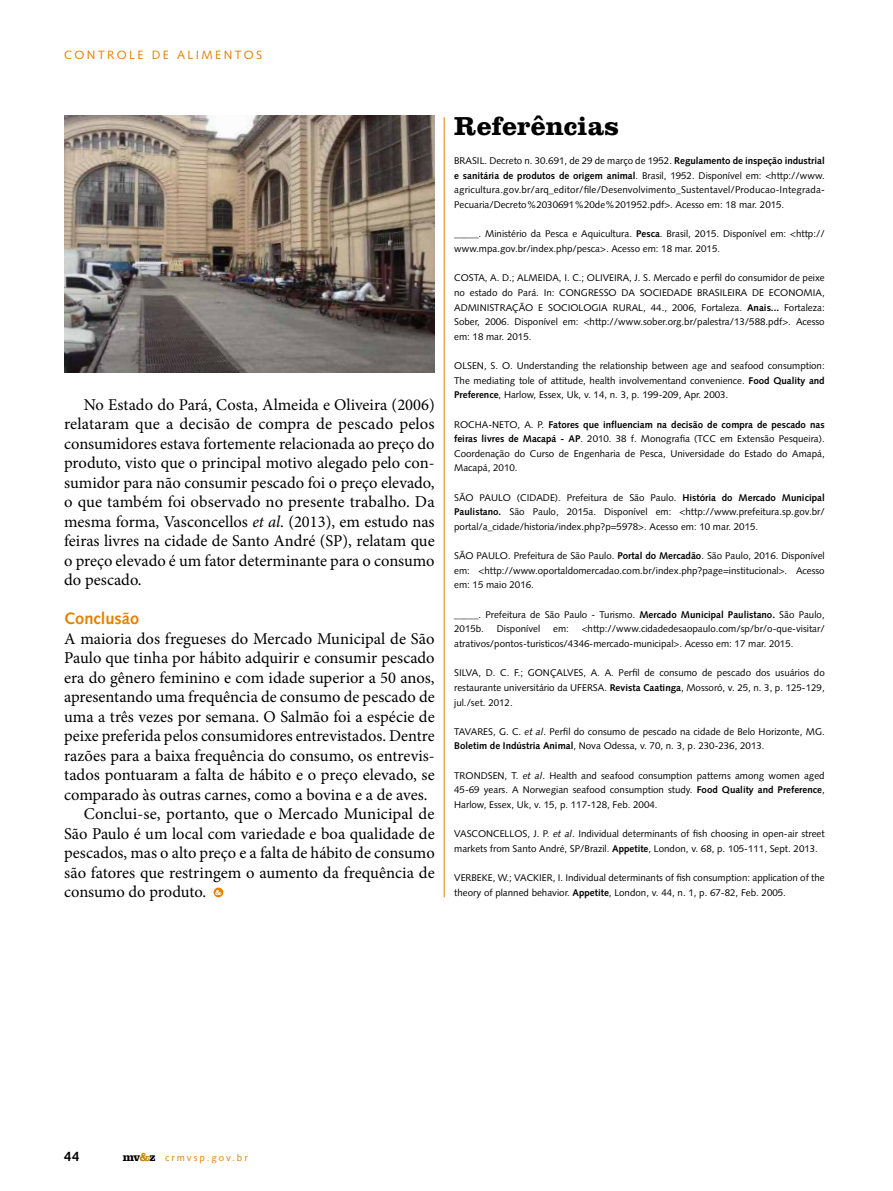
<style>
.page{position:relative;width:893px;height:1191px;background:#fff}
.page>*{position:absolute;margin:0;border:0;box-sizing:border-box;transform-origin:0 0}
.t1{font:700 27px "Clarendon LT Std";color:#000}
.t2{font:16.5px/19.5px "Minion Pro";color:#000;text-align:justify}
.t3{font:700 16.5px "Syntax LT Std";color:#e58100}
.t4{font:700 13.5px "Syntax LT Std";color:#000}
.t5{font:12px "Syntax LT Std";letter-spacing:.2em;color:#e58100}
.t6{font:9.75px/14.7px "Syntax LT Std";color:#000;text-align:justify}
.t7{font:9.75px "Syntax LT Std";letter-spacing:.2em;color:#e58100}
.s1{font-style:italic}
.s2{font-family:"Clarendon LT Std";font-weight:700;font-size:7.5px;color:#fff}
.s3{font-weight:700}
.s4{font-family:"Clarendon LT Std";font-weight:700;font-size:12px;color:#000}
.s5{font-family:"Clarendon LT Std";font-weight:700;font-size:12px;color:#cc8400}
</style>
<div class="page">
<hr style="left:444px;top:117px;width:1px;height:780px;background:#e58100">
<svg style="left:214px;top:887px;width:9px;height:10px"></svg>
<svg style="left:215px;top:890px;width:7px;height:5px"></svg>
<img style="left:64px;top:115px;width:371px;height:257px">
<p class="t5" style="left:64px;top:47px;width:200px">CONTROLE DE ALIMENTOS</p>
<p class="t2" style="left:64px;top:395px;width:372px;text-indent:20px">No Estado do Pará, Costa, Almeida e Oliveira (2006) relataram que a decisão de compra de pescado pelos consumidores estava fortemente relacionada ao preço do produto, visto que o principal motivo alegado pelo con&shy;sumidor para não consumir pescado foi o preço elevado, o que também foi observado no presente trabalho. Da mesma forma, Vasconcellos <span class="s1">et al</span>. (2013), em estudo nas feiras livres na cidade de Santo André (SP), relatam que o preço elevado é um fator determinante para o consumo do pescado.</p>
<h2 class="t3" style="left:64px;top:609px;width:77px">Conclusão</h2>
<h2 class="t2" style="left:64px;top:629px;width:372px">A maioria dos fregueses do Mercado Municipal de São</h2>
<h2 class="t2" style="left:64px;top:648px;width:372px">Paulo que tinha por hábito adquirir e consumir pescado</h2>
<h2 class="t2" style="left:64px;top:668px;width:372px">era do gênero feminino e com idade superior a 50 anos,</h2>
<h2 class="t2" style="left:64px;top:687px;width:372px">apresentando uma frequência de consumo de pescado de</h2>
<h2 class="t2" style="left:64px;top:707px;width:372px">uma a três vezes por semana. O Salmão foi a espécie de</h2>
<h2 class="t2" style="left:64px;top:726px;width:372px">peixe preferida pelos consumidores entrevistados. Dentre</h2>
<h2 class="t2" style="left:64px;top:746px;width:372px">razões para a baixa frequência do consumo, os entrevis-</h2>
<h2 class="t2" style="left:64px;top:765px;width:372px">tados pontuaram a falta de hábito e o preço elevado, se</h2>
<h2 class="t2" style="left:64px;top:785px;width:365px">comparado às outras carnes, como a bovina e a de aves.</h2>
<h2 class="t2" style="left:84px;top:804px;width:352px">Conclui-se, portanto, que o Mercado Municipal de</h2>
<h2 class="t2" style="left:64px;top:824px;width:372px">São Paulo é um local com variedade e boa qualidade de</h2>
<h2 class="t2" style="left:64px;top:843px;width:372px">pescados, mas o alto preço e a falta de hábito de consumo</h2>
<h2 class="t2" style="left:64px;top:863px;width:372px">são fatores que restringem o aumento da frequência de</h2>
<h2 class="t2" style="left:64px;top:882px;width:159px">consumo do produto. <span class="s2">&amp;</span></h2>
<h1 class="t1" style="left:454px;top:110px;width:167px">Referências</h1>
<p class="t6" style="left:454px;top:153px;width:372px">BRASIL. Decreto n. 30.691, de 29 de março de 1952. <span class="s3">Regulamento de inspeção industrial e sanitária de produtos de origem animal</span>. Brasil, 1952. Disponível em: &lt;http://www. agricultura.gov.br/arq_editor/file/Desenvolvimento_Sustentavel/Producao-Integrada-Pecuaria/Decreto%2030691%20de%201952.pdf&gt;. Acesso em: 18 mar. 2015.</p>
<p class="t6" style="left:454px;top:227px;width:372px">_____. Ministério da Pesca e Aquicultura. <span class="s3">Pesca</span>. Brasil, 2015. Disponível em: &lt;http:// www.mpa.gov.br/index.php/pesca&gt;. Acesso em: 18 mar. 2015.</p>
<p class="t6" style="left:454px;top:270px;width:372px">COSTA, A. D.; ALMEIDA, I. C.; OLIVEIRA, J. S. Mercado e perfil do consumidor de peixe no estado do Pará. In: CONGRESSO DA SOCIEDADE BRASILEIRA DE ECONOMIA, ADMINISTRAÇÃO E SOCIOLOGIA RURAL, 44., 2006, Fortaleza. <span class="s3">Anais...</span> Fortaleza:<br>Sober, 2006. Disponível em: &lt;http://www.sober.org.br/palestra/13/588.pdf&gt;. Acesso em: 18 mar. 2015.</p>
<p class="t6" style="left:454px;top:358px;width:372px">OLSEN, S. O. Understanding the relationship between age and seafood consumption:<br>The mediating tole of attitude, health involvementand convenience. <span class="s3">Food Quality and Preference</span>, Harlow, Essex, Uk, v. 14, n. 3, p. 199-209, Apr. 2003.</p>
<p class="t6" style="left:454px;top:417px;width:372px">ROCHA-NETO, A. P. <span class="s3">Fatores que influenciam na decisão de compra de pescado nas feiras livres de Macapá - AP</span>. 2010. 38 f. Monografia (TCC em Extensão Pesqueira).<br>Coordenação do Curso de Engenharia de Pesca, Universidade do Estado do Amapá, Macapá, 2010.</p>
<p class="t6" style="left:454px;top:490px;width:372px">SÃO PAULO (CIDADE). Prefeitura de São Paulo. <span class="s3">História do Mercado Municipal Paulistano.</span> São Paulo, 2015a. Disponível em: &lt;http://www.prefeitura.sp.gov.br/ portal/a_cidade/historia/index.php?p=5978&gt;. Acesso em: 10 mar. 2015.</p>
<p class="t6" style="left:454px;top:548px;width:372px">SÃO PAULO. Prefeitura de São Paulo. <span class="s3">Portal do Mercadão</span>. São Paulo, 2016. Disponível em: &lt;http://www.oportaldomercadao.com.br/index.php?page=institucional&gt;. Acesso em: 15 maio 2016.</p>
<p class="t6" style="left:454px;top:607px;width:372px">_____. Prefeitura de São Paulo - Turismo. <span class="s3">Mercado Municipal Paulistano.</span> São Paulo,<br>2015b.</p>
<p class="t6" style="left:454px;top:621px;width:372px;text-indent:128px">&lt;http://www.cidadedesaopaulo.com/sp/br/o-que-visitar/ atrativos/pontos-turisticos/4346-mercado-municipal&gt;. Acesso em: 17 mar. 2015.</p>
<p class="t6" style="left:454px;top:665px;width:372px">SILVA, D. C. F.; GONÇALVES, A. A. Perfil de consumo de pescado dos usuários do restaurante universitário da UFERSA. <span class="s3">Revista Caatinga</span>, Mossoró, v. 25, n. 3, p. 125-129, jul./set. 2012.</p>
<p class="t6" style="left:454px;top:724px;width:372px">TAVARES, G. C. <span class="s1">et al</span>. Perfil do consumo de pescado na cidade de Belo Horizonte, MG.<br><span class="s3">Boletim de Indústria Animal</span>, Nova Odessa, v. 70, n. 3, p. 230-236, 2013.</p>
<p class="t6" style="left:454px;top:768px;width:372px">TRONDSEN, T. <span class="s1">et al</span>. Health and seafood consumption patterns among women aged 45-69 years. A Norwegian seafood consumption study. <span class="s3">Food Quality and Preference</span>, Harlow, Essex, Uk, v. 15, p. 117-128, Feb. 2004.</p>
<p class="t6" style="left:454px;top:826px;width:372px">VASCONCELLOS, J. P. <span class="s1">et al</span>. Individual determinants of fish choosing in open-air street markets from Santo André, SP/Brazil. <span class="s3">Appetite</span>, London, v. 68, p. 105-111, Sept. 2013.</p>
<p class="t6" style="left:454px;top:870px;width:372px">VERBEKE, W.; VACKIER, I. Individual determinants of fish consumption: application of the theory of planned behavior. <span class="s3">Appetite</span>, London, v. 44, n. 1, p. 67-82, Feb. 2005.</p>
<p class="t6" style="left:497px;top:621px;width:45px">Disponível</p>
<p class="t6" style="left:553px;top:621px;width:17px">em:</p>
<h3 class="t4" style="left:64px;top:1148px;width:17px">44</h3>
<p class="t7" style="left:123px;top:1151px;width:126px"><span class="s4">mv</span><span class="s5">&amp;</span><span class="s4">z</span> crmvsp.gov.br</p>
</div>
